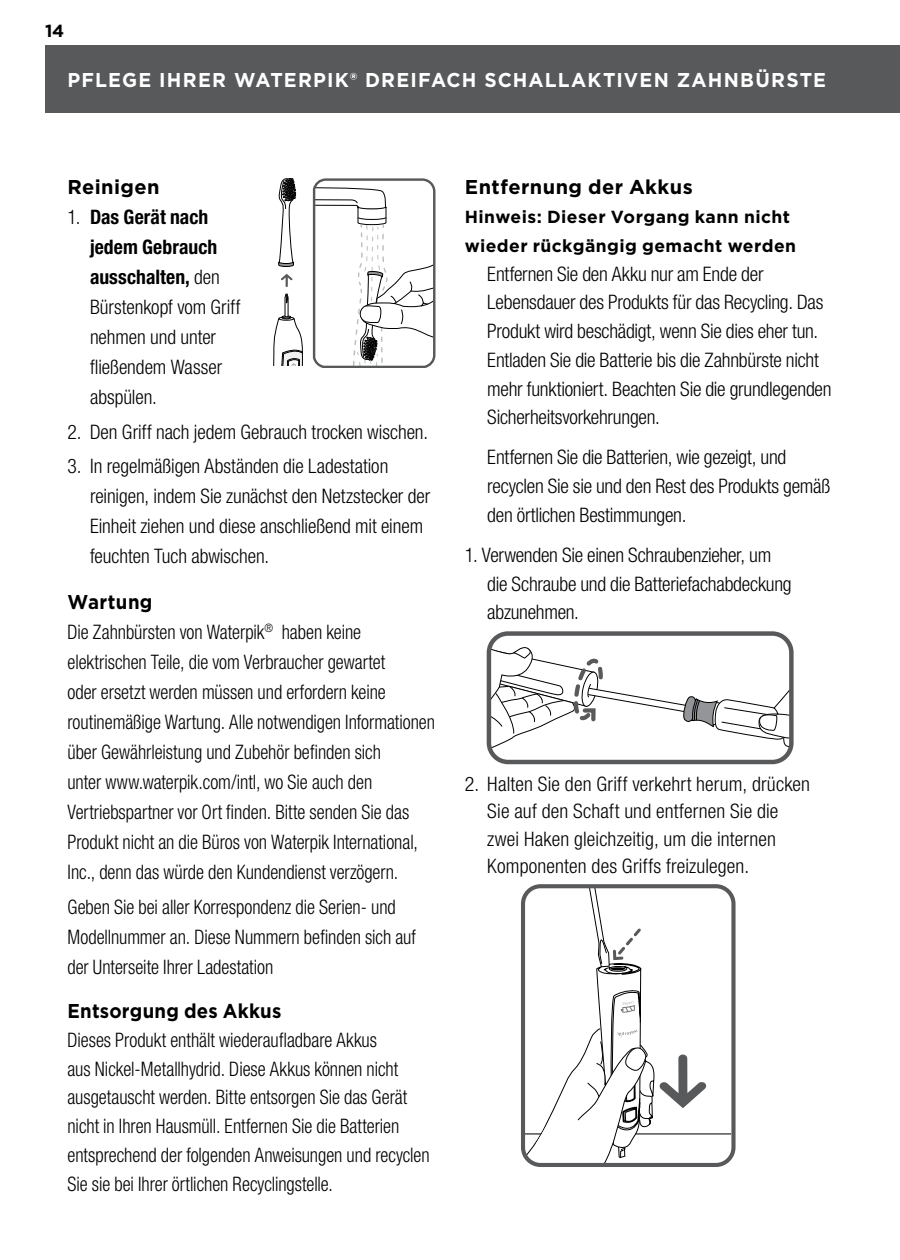
<style>
.page{position:relative;width:900px;height:1260px;background:#fff}
.page>*{position:absolute;margin:0;border:0;box-sizing:border-box;transform-origin:0 0}
.t1{font:300 condensed 20px/30px "Helvetica Neue LT Pro";letter-spacing:-.005em;color:#000}
.t2{font:300 condensed 20px/30px "Helvetica Neue LT Pro";letter-spacing:-.005em;color:#000;scale:.93 1}
.t3{font:700 20px "Gotham";letter-spacing:.06em;color:#fff;scale:.96 1}
.t4{font:700 20px "Gotham";letter-spacing:.02em;color:#000}
.t5{font:700 20px "Gotham";letter-spacing:.02em;color:#000;scale:.93 1}
.t6{font:700 17.5px/28.8px "Gotham";letter-spacing:.025em;color:#000}
.s1{font-weight:700}
</style>
<div class="page">
<div style="left:45px;top:45px;width:855px;height:67px;background:#58595b"></div>
<svg style="left:273px;top:294px;width:30px;height:71px"></svg>
<svg style="left:281px;top:274px;width:12px;height:13px"></svg>
<svg style="left:278px;top:178px;width:18px;height:89px"></svg>
<svg style="left:313px;top:178px;width:122px;height:190px"></svg>
<svg style="left:492px;top:645px;width:297px;height:114px"></svg>
<div style="left:487px;top:631px;width:307px;height:133px;border:4px solid #58595b;border-radius:19px"></div>
<hr style="left:524px;top:1133px;width:207px;height:1px;background:#000">
<svg style="left:526px;top:889px;width:181px;height:273px"></svg>
<div style="left:521px;top:884px;width:215px;height:283px;border:4px solid #58595b;border-radius:18px"></div>
<p class="t6" style="left:45px;top:16px;width:21px">14</p>
<p class="t3" style="left:68px;top:66px;width:792px">PFLEGE IHRER WATERPIK® DREIFACH SCHALLAKTIVEN ZAHNBÜRSTE</p>
<p class="t4" style="left:68px;top:174px;width:94px">Reinigen</p>
<p class="t1" style="left:90px;top:202px;width:152px;text-indent:-23px">1. <span class="s1">Das Gerät nach jedem Gebrauch ausschalten,</span> den<br>Bürstenkopf vom Griff nehmen und unter fließendem Wasser abspülen.</p>
<p class="t1" style="left:67px;top:417px;width:362px">2. Den Griff nach jedem Gebrauch trocken wischen.</p>
<p class="t1" style="left:90px;top:451px;width:342px;text-indent:-23px">3. In regelmäßigen Abständen die Ladestation reinigen, indem Sie zunächst den Netzstecker der Einheit ziehen und diese anschließend mit einem feuchten Tuch abwischen.</p>
<p class="t5" style="left:68px;top:589px;width:93px">Wartung</p>
<p class="t2" style="left:67px;top:617px;width:397px">Die Zahnbürsten von Waterpik<sup>®</sup> haben keine elektrischen Teile, die vom Verbraucher gewartet<br>oder ersetzt werden müssen und erfordern keine routinemäßige Wartung. Alle notwendigen Informationen über Gewährleistung und Zubehör befinden sich<br>unter www.waterpik.com/intl, wo Sie auch den Vertriebspartner vor Ort finden. Bitte senden Sie das Produkt nicht an die Büros von Waterpik International, Inc., denn das würde den Kundendienst verzögern.</p>
<p class="t2" style="left:67px;top:891px;width:376px">Geben Sie bei aller Korrespondenz die Serien- und<br>Modellnummer an. Diese Nummern befinden sich auf der Unterseite Ihrer Ladestation</p>
<p class="t5" style="left:67px;top:998px;width:232px">Entsorgung des Akkus</p>
<p class="t2" style="left:67px;top:1025px;width:391px;line-height:28.8px">Dieses Produkt enthält wiederaufladbare Akkus<br>aus Nickel-Metallhydrid. Diese Akkus können nicht ausgetauscht werden. Bitte entsorgen Sie das Gerät nicht in Ihren Hausmüll. Entfernen Sie die Batterien entsprechend der folgenden Anweisungen und recyclen Sie sie bei Ihrer örtlichen Recyclingstelle.</p>
<p class="t4" style="left:465px;top:174px;width:229px">Entfernung der Akkus</p>
<p class="t6" style="left:465px;top:202px;width:333px">Hinweis: Dieser Vorgang kann nicht wieder rückgängig gemacht werden</p>
<p class="t1" style="left:487px;top:259px;width:346px;line-height:28.8px">Entfernen Sie den Akku nur am Ende der Lebensdauer des Produkts für das Recycling. Das Produkt wird beschädigt, wenn Sie dies eher tun.<br>Entladen Sie die Batterie bis die Zahnbürste nicht mehr funktioniert. Beachten Sie die grundlegenden Sicherheitsvorkehrungen.</p>
<p class="t1" style="left:487px;top:443px;width:344px;line-height:28.8px">Entfernen Sie die Batterien, wie gezeigt, und recyclen Sie sie und den Rest des Produkts gemäß den örtlichen Bestimmungen.</p>
<p class="t1" style="left:487px;top:540px;width:306px;line-height:28.8px;text-indent:-22px">1. Verwenden Sie einen Schraubenzieher, um die Schraube und die Batteriefachabdeckung abzunehmen.</p>
<p class="t1" style="left:487px;top:770px;width:324px;line-height:27.5px;text-indent:-22px">2. Halten Sie den Griff verkehrt herum, drücken Sie auf den Schaft und entfernen Sie die zwei Haken gleichzeitig, um die internen Komponenten des Griffs freizulegen.</p>
</div>
